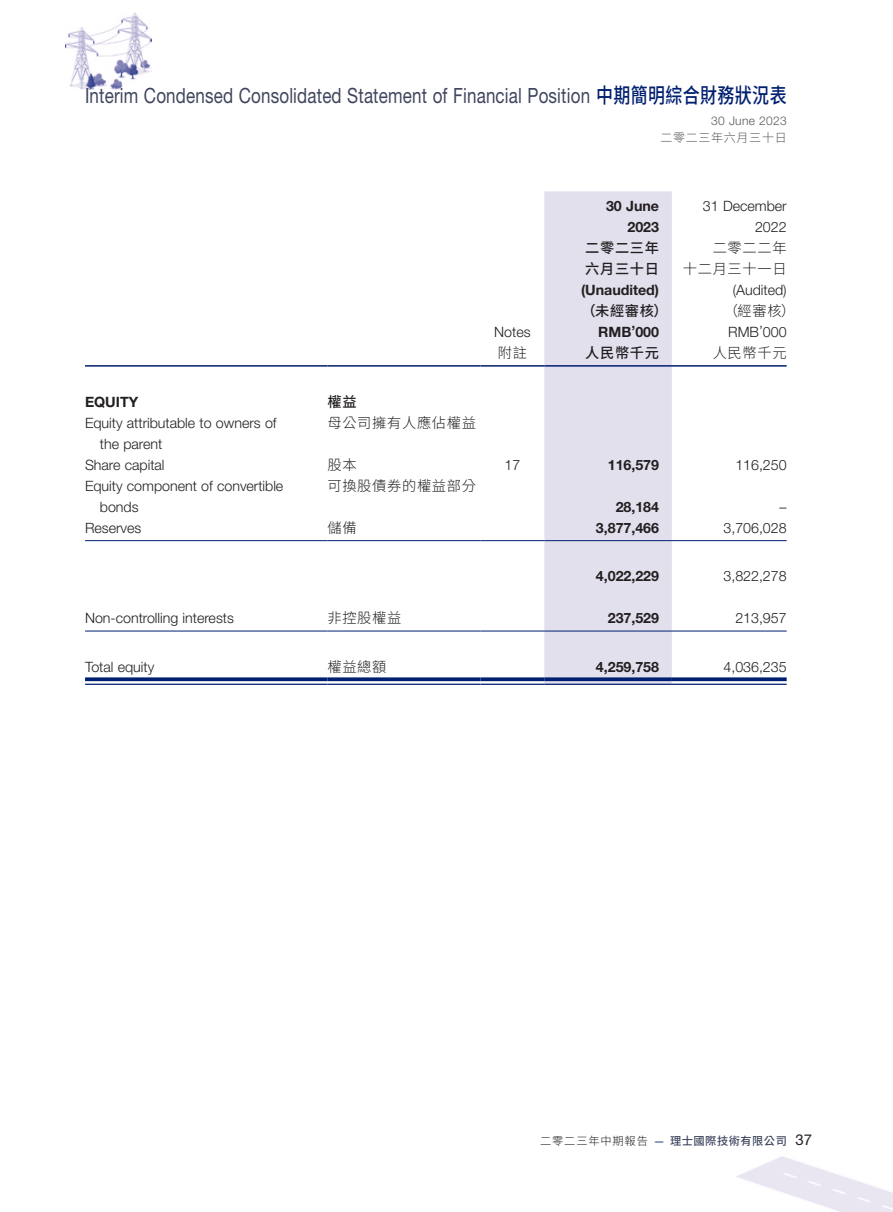
<style>
.page{position:relative;width:893px;height:1212px;background:#fff}
.page>*{position:absolute;margin:0;border:0;box-sizing:border-box;transform-origin:0 0}
.t1{font:21px "Helvetica Neue LT Std";letter-spacing:.01em;color:#3f465e;scale:.81 1}
.Body_Text{font:300 14.25px/21px "Helvetica Neue LT Std";color:#231f20}
.Body_Text-2{font:700 14.25px "Helvetica Neue LT Std";color:#231f20}
.Body_Text-3{font:300 14.25px "Source Han Sans TC";letter-spacing:.05em;color:#231f20}
.Body_Text-4{font:500 14.25px "Source Han Sans TC";letter-spacing:.05em;color:#231f20}
.t2{font:300 12px "Helvetica Neue LT Std";letter-spacing:.025em;color:#57585a}
.t3{font:300 12px "Source Han Sans TC";letter-spacing:.06em;color:#57585a}
.t4{font:500 11.25px "Source Han Sans TC";letter-spacing:.045em;color:#3f465e}
.s1{font-family:"Source Han Sans TC";font-weight:500;color:#001f70}
.s2{font-weight:300;color:#231f20}
.s3{font-size:10.5px;color:#001f70}
.s4{font-family:"Helvetica Neue LT Std";font-weight:400;font-size:15px;color:#231f20}
</style>
<div class="page">
<img style="left:65px;top:13px;width:86px;height:76px">
<div style="left:544px;top:191px;width:128px;height:493px;background:#e3e0ee"></div>
<hr style="left:85px;top:365px;width:242px;height:2px;background:#001f70">
<hr style="left:327px;top:365px;width:153px;height:2px;background:#001f70">
<hr style="left:480px;top:365px;width:64px;height:2px;background:#001f70">
<hr style="left:544px;top:365px;width:128px;height:2px;background:#001f70">
<hr style="left:672px;top:365px;width:115px;height:2px;background:#001f70">
<hr style="left:85px;top:540px;width:242px;height:1px;background:#001f70">
<hr style="left:327px;top:540px;width:153px;height:1px;background:#001f70">
<hr style="left:480px;top:540px;width:64px;height:1px;background:#001f70">
<hr style="left:544px;top:540px;width:128px;height:1px;background:#001f70">
<hr style="left:672px;top:540px;width:115px;height:1px;background:#001f70">
<hr style="left:85px;top:631px;width:242px;height:1px;background:#001f70">
<hr style="left:327px;top:631px;width:153px;height:1px;background:#001f70">
<hr style="left:480px;top:631px;width:64px;height:1px;background:#001f70">
<hr style="left:544px;top:631px;width:128px;height:1px;background:#001f70">
<hr style="left:672px;top:631px;width:115px;height:1px;background:#001f70">
<svg style="left:85px;top:677px;width:242px;height:4px"></svg>
<hr style="left:85px;top:684px;width:242px;height:1px;background:#001f70">
<svg style="left:327px;top:677px;width:153px;height:4px"></svg>
<hr style="left:327px;top:684px;width:153px;height:1px;background:#001f70">
<svg style="left:480px;top:677px;width:64px;height:4px"></svg>
<hr style="left:480px;top:684px;width:64px;height:1px;background:#001f70">
<svg style="left:544px;top:677px;width:128px;height:4px"></svg>
<hr style="left:544px;top:684px;width:128px;height:1px;background:#001f70">
<svg style="left:672px;top:677px;width:115px;height:4px"></svg>
<hr style="left:672px;top:684px;width:115px;height:1px;background:#001f70">
<h1 class="t1" style="left:85px;top:83px;width:868px">Interim Condensed Consolidated Statement of Financial Position <span class="s1">中期簡明綜合財務狀況表</span></h1>
<p class="t2" style="left:711px;top:114px;width:77px">30 June 2023</p>
<p class="t3" style="left:660px;top:131px;width:128px">二零二三年六月三十日</p>
<p class="Body_Text-2" style="left:606px;top:197px;width:55px">30 June</p>
<p class="Body_Text-2" style="left:627px;top:218px;width:33px">2023</p>
<p class="Body_Text-4" style="left:585px;top:239px;width:75px">二零二三年</p>
<p class="Body_Text-4" style="left:585px;top:260px;width:75px">六月三十日</p>
<p class="Body_Text" style="left:703px;top:195px;width:85px">31 December</p>
<p class="Body_Text" style="left:755px;top:216px;width:33px">2022</p>
<p class="Body_Text-3" style="left:713px;top:239px;width:75px">二零二二年</p>
<p class="Body_Text-3" style="left:683px;top:260px;width:105px">十二月三十一日</p>
<p class="Body_Text-2" style="left:581px;top:281px;width:80px">(Unaudited)</p>
<p class="Body_Text" style="left:733px;top:279px;width:55px">(Audited)</p>
<p class="Body_Text-4" style="left:581px;top:302px;width:88px">（未經審核）</p>
<p class="Body_Text-3" style="left:724px;top:302px;width:73px">（經審核）</p>
<p class="Body_Text" style="left:494px;top:321px;width:38px">Notes</p>
<p class="Body_Text-2" style="left:598px;top:323px;width:62px">RMB’000</p>
<p class="Body_Text" style="left:728px;top:321px;width:60px">RMB’000</p>
<p class="Body_Text-3" style="left:498px;top:344px;width:31px">附註</p>
<p class="Body_Text-4" style="left:585px;top:344px;width:75px">人民幣千元</p>
<p class="Body_Text-3" style="left:713px;top:344px;width:75px">人民幣千元</p>
<p class="Body_Text-2" style="left:85px;top:393px;width:55px">EQUITY</p>
<p class="Body_Text-4" style="left:327px;top:394px;width:31px">權益</p>
<p class="Body_Text" style="left:100px;top:412px;width:178px;text-indent:-15px">Equity attributable to owners of the parent</p>
<p class="Body_Text-3" style="left:327px;top:415px;width:150px">母公司擁有人應佔權益</p>
<p class="Body_Text" style="left:85px;top:454px;width:81px">Share capital</p>
<p class="Body_Text-3" style="left:327px;top:457px;width:31px">股本</p>
<p class="Body_Text" style="left:504px;top:454px;width:17px">17</p>
<p class="Body_Text-2" style="left:608px;top:456px;width:53px">116,579</p>
<p class="Body_Text" style="left:735px;top:454px;width:53px">116,250</p>
<p class="Body_Text" style="left:100px;top:475px;width:185px;text-indent:-15px">Equity component of convertible bonds</p>
<p class="Body_Text-3" style="left:327px;top:478px;width:150px">可換股債券的權益部分</p>
<p class="Body_Text-2" style="left:616px;top:498px;width:45px">28,184</p>
<p class="Body_Text" style="left:779px;top:496px;width:9px">–</p>
<p class="Body_Text" style="left:85px;top:517px;width:58px">Reserves</p>
<p class="Body_Text-3" style="left:327px;top:520px;width:31px">儲備</p>
<p class="Body_Text-2" style="left:596px;top:519px;width:65px">3,877,466</p>
<p class="Body_Text" style="left:723px;top:517px;width:65px">3,706,028</p>
<p class="Body_Text-2" style="left:596px;top:567px;width:65px">4,022,229</p>
<p class="Body_Text" style="left:723px;top:565px;width:65px">3,822,278</p>
<p class="Body_Text" style="left:85px;top:607px;width:150px">Non-controlling interests</p>
<p class="Body_Text-3" style="left:327px;top:610px;width:75px">非控股權益</p>
<p class="Body_Text-2" style="left:608px;top:609px;width:53px">237,529</p>
<p class="Body_Text" style="left:735px;top:607px;width:53px">213,957</p>
<p class="Body_Text" style="left:85px;top:656px;width:71px">Total equity</p>
<p class="Body_Text-3" style="left:327px;top:658px;width:61px">權益總額</p>
<p class="Body_Text-2" style="left:596px;top:658px;width:65px">4,259,758</p>
<p class="Body_Text" style="left:723px;top:656px;width:65px">4,036,235</p>
<p class="t4" style="left:540px;top:1134px;width:273px"><span class="s2">二零二三年中期報告</span> <span class="s3">—</span> 理士國際技術有限公司 <span class="s4">37</span></p>
</div>
